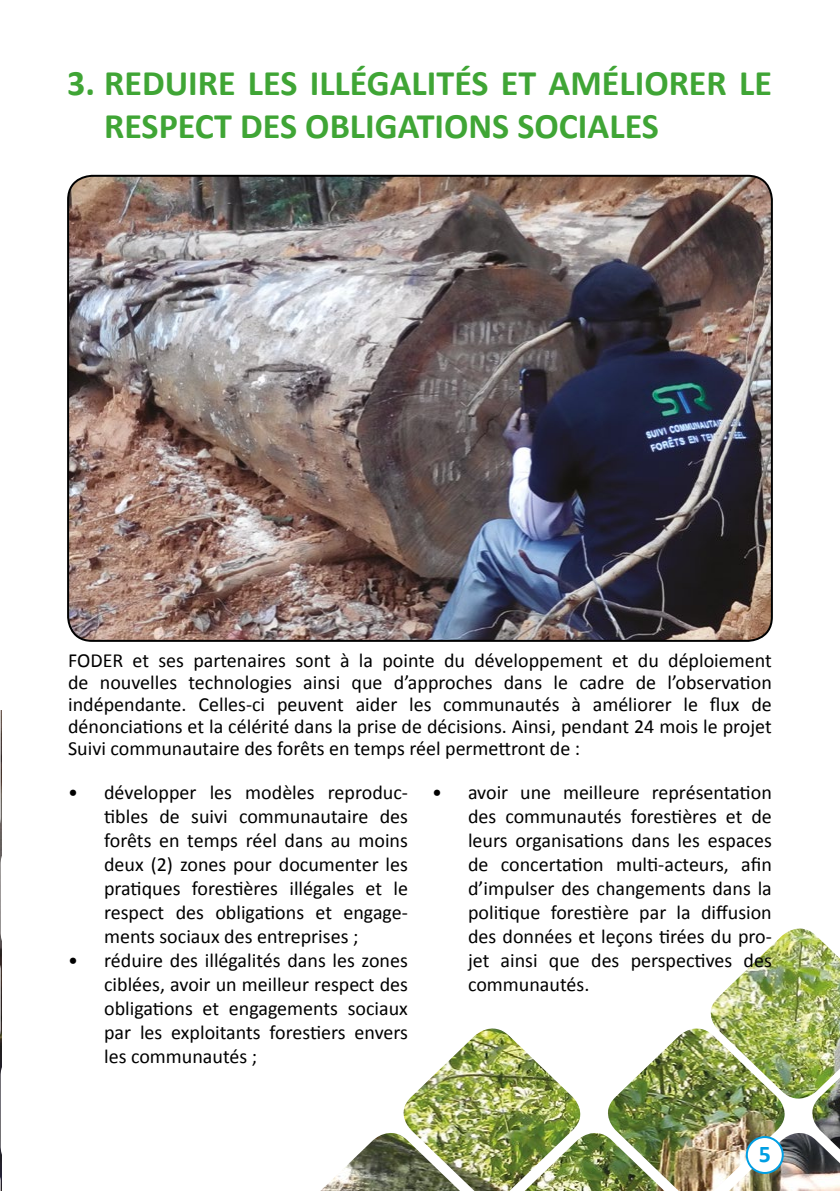
<style>
.page{position:relative;width:840px;height:1191px;background:#fff}
.page>*{position:absolute;margin:0;border:0;box-sizing:border-box;transform-origin:0 0}
.t1{font:700 36px/43.2px "Calibri";color:#3fa535}
.t2{font:700 24px "Calibri";color:#009fe3}
.t3{font:20px/24px "Calibri";color:#000;text-align:justify}
</style>
<div class="page">
<svg style="left:0;top:710px;width:2px;height:481px"></svg>
<img style="left:320px;top:928px;width:519px;height:263px">
<img style="left:68px;top:176px;width:703px;height:465px">
<div style="left:67px;top:175px;width:705px;height:467px;border:2px solid #000;border-radius:24px"></div>
<div style="left:746px;top:1137px;width:36px;height:36px;background:#fff;border-radius:50%"></div>
<div style="left:745px;top:1136px;width:38px;height:38px;border:2px solid #009fe3;border-radius:50%"></div>
<h1 class="t1" style="left:104px;top:60px;width:669px;text-indent:-36px">1 REDUIRE LES ILLÉGALITÉS ET AMÉLIORER LE<br>RESPECT DES OBLIGATIONS SOCIALES</h1>
<h1 class="t1" style="left:67px;top:60px;width:29px">3.</h1>
<p class="t3" style="left:68px;top:649px;width:704px;line-height:22px">FODER et ses partenaires sont à la pointe du développement et du déploiement de nouvelles technologies ainsi que d’approches dans le cadre de l’observation indépendante. Celles-ci peuvent aider les communautés à améliorer le flux de dénonciations et la célérité dans la prise de décisions. Ainsi, pendant 24 mois le projet Suivi communautaire des forêts en temps réel permettront de :</p>
<p class="t3" style="left:104px;top:780px;width:305px;text-indent:-36px">• développer les modèles reproduc&shy;tibles de suivi communautaire des forêts en temps réel dans au moins deux (2) zones pour documenter les pratiques forestières illégales et le respect des obligations et engage&shy;ments sociaux des entreprises ;</p>
<p class="t3" style="left:104px;top:948px;width:305px;text-indent:-36px">• réduire des illégalités dans les zones ciblées, avoir un meilleur respect des obligations et engagements sociaux par les exploitants forestiers envers les communautés ;</p>
<p class="t3" style="left:468px;top:780px;width:305px;text-indent:-36px">• avoir une meilleure représentation des communautés forestières et de leurs organisations dans les espaces de concertation multi-acteurs, afin d’impulser des changements dans la politique forestière par la diffusion des données et leçons tirées du pro&shy;jet ainsi que des perspectives des communautés.</p>
<p class="t2" style="left:758px;top:1137px;width:14px">5</p>
</div>
